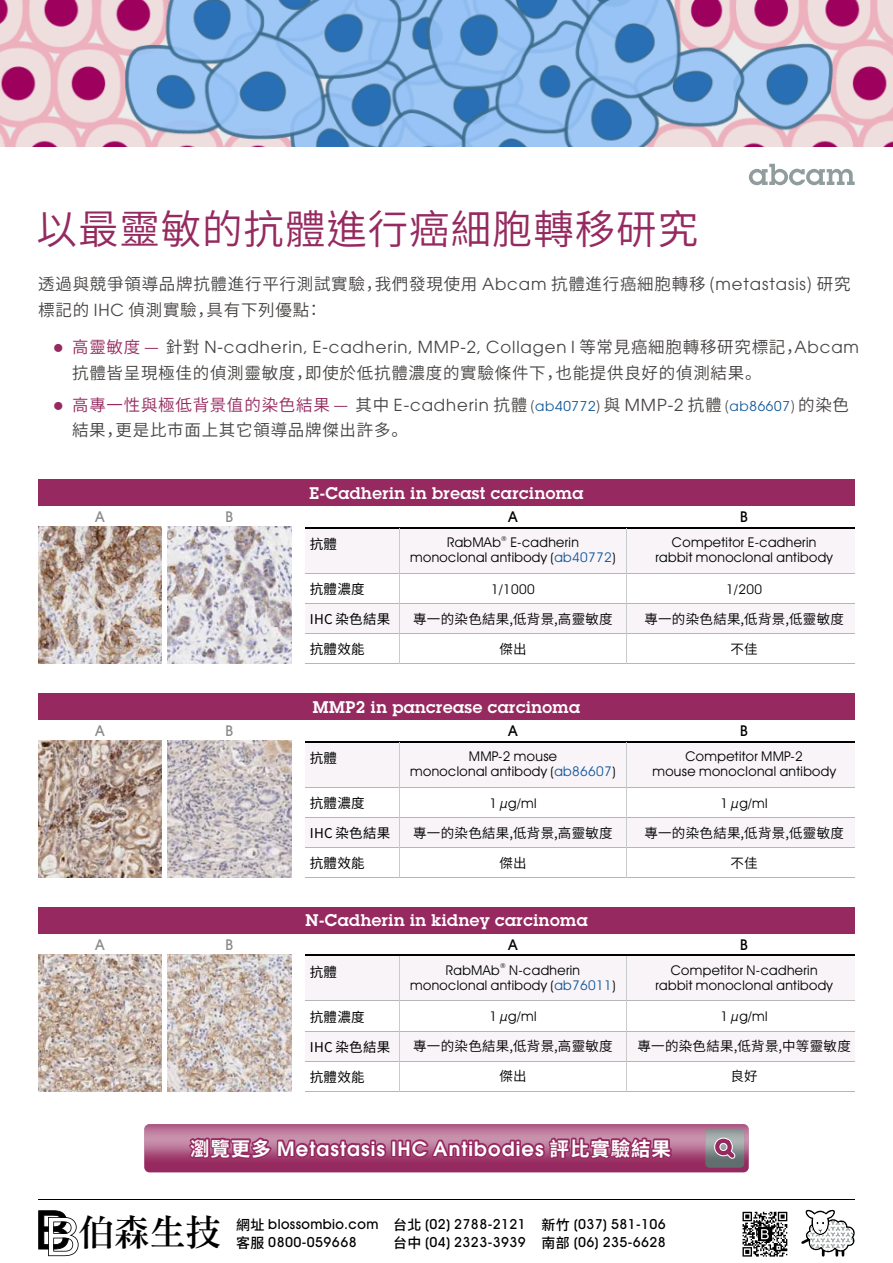
<style>
.page{position:relative;width:893px;height:1263px;background:#fff}
.page>*{position:absolute;margin:0;border:0;box-sizing:border-box;transform-origin:0 0}
.t1{font:40.5px "Source Han Sans TW";letter-spacing:.02em;color:#962a60}
.t2{font:36.6px "DF Li Song Md HK BF";color:#000}
.t3{font:600 19.5px "Avant Garde";letter-spacing:.055em;color:#fefefe}
.t4{font:16.5px/26.5px "Gen Shin Gothic P Normal";letter-spacing:.045em;color:#474443}
.t5{font:600 16.5px "Lubalin Graph Std";letter-spacing:.03em;color:#fefefe}
.t6{font:16.5px "Avant Garde";letter-spacing:.055em;color:#474443}
.t7{font:500 15px "Avant Garde IT Cby BT";color:#000}
.t8{font:500 15px "Avant Garde IT Cby BT";color:#8b8b8c}
.t9{font:500 13.95px/18.1px "Avant Garde IT Cby BT";letter-spacing:.03em;color:#000}
.t10{font:13.5px/15px "Avant Garde IT Cby BT";letter-spacing:.03em;color:#000;text-align:center}
.t11{font:13.5px "Source Han Sans TW";letter-spacing:.02em;color:#000}
.t12{font:13.5px "Source Han Sans TW";letter-spacing:.02em;color:#000}
.t13{font:6.75px "Avant Garde IT Cby BT";color:#000}
.s1{font-family:"Avant Garde"}
.s2{color:#962a60}
.s3{font-family:"Gen Shin Gothic P Normal";color:#962a60}
.s4{font-family:"Gen Shin Gothic P Normal"}
.s5{font-family:"Source Han Sans TW";color:#962a60}
.s6{font-size:13.5px}
.s7{font-family:"Avant Garde";font-size:13.5px;color:#0f5699}
.s8{color:#0f5699}
.s9{font-family:"Source Han Sans TW";font-weight:700}
.s10{font-family:"Source Han Sans TW"}
</style>
<div class="page">
<div style="left:305px;top:603px;width:550px;height:30px;background:#f8f4f8"></div>
<div style="left:305px;top:817px;width:550px;height:30px;background:#f8f4f8"></div>
<div style="left:305px;top:1031px;width:550px;height:30px;background:#f8f4f8"></div>
<div style="left:305px;top:528px;width:550px;height:45px;background:#f8f4f8"></div>
<div style="left:305px;top:742px;width:550px;height:45px;background:#f8f4f8"></div>
<div style="left:305px;top:956px;width:550px;height:45px;background:#f8f4f8"></div>
<img style="left:0;top:0;width:893px;height:146px">
<svg style="left:749px;top:164px;width:106px;height:21px"></svg>
<hr style="left:38px;top:1199px;width:817px;height:1px;background:#000">
<svg style="left:38px;top:1210px;width:41px;height:46px"></svg>
<svg style="left:801px;top:1209px;width:54px;height:48px"></svg>
<svg style="left:742px;top:1212px;width:45px;height:44px"></svg>
<hr style="left:305px;top:527px;width:550px;height:1px;background:#000">
<hr style="left:305px;top:741px;width:550px;height:1px;background:#000">
<hr style="left:305px;top:954px;width:550px;height:2px;background:#000">
<hr style="left:305px;top:573px;width:550px;height:1px;background:#b6b6b7">
<hr style="left:305px;top:787px;width:550px;height:1px;background:#b6b6b7">
<hr style="left:305px;top:1001px;width:550px;height:1px;background:#b6b6b7">
<hr style="left:305px;top:603px;width:550px;height:1px;background:#b6b6b7">
<hr style="left:305px;top:817px;width:550px;height:1px;background:#b6b6b7">
<hr style="left:305px;top:1031px;width:550px;height:1px;background:#b6b6b7">
<hr style="left:305px;top:633px;width:550px;height:1px;background:#b6b6b7">
<hr style="left:305px;top:847px;width:550px;height:1px;background:#b6b6b7">
<hr style="left:305px;top:1061px;width:550px;height:1px;background:#b6b6b7">
<hr style="left:305px;top:663px;width:550px;height:1px;background:#b6b6b7">
<hr style="left:305px;top:877px;width:550px;height:1px;background:#b6b6b7">
<hr style="left:305px;top:1091px;width:550px;height:1px;background:#b6b6b7">
<hr style="left:399px;top:528px;width:1px;height:136px;background:#c9caca">
<hr style="left:399px;top:742px;width:1px;height:135px;background:#c9caca">
<hr style="left:399px;top:956px;width:1px;height:135px;background:#c9caca">
<hr style="left:627px;top:528px;width:1px;height:136px;background:#c9caca">
<hr style="left:627px;top:742px;width:1px;height:135px;background:#c9caca">
<hr style="left:627px;top:956px;width:1px;height:135px;background:#c9caca">
<img style="left:38px;top:526px;width:124px;height:138px">
<img style="left:38px;top:740px;width:124px;height:137px">
<img style="left:38px;top:954px;width:124px;height:137px">
<img style="left:168px;top:526px;width:123px;height:138px">
<img style="left:168px;top:740px;width:123px;height:137px">
<img style="left:168px;top:954px;width:123px;height:137px">
<div style="left:38px;top:480px;width:817px;height:26px;background:#962a60"></div>
<div style="left:38px;top:693px;width:817px;height:27px;background:#962a60"></div>
<div style="left:38px;top:907px;width:817px;height:26px;background:#962a60"></div>
<div style="left:144px;top:1124px;width:605px;height:48px;background:#962a60;border-radius:5px"></div>
<img style="left:144px;top:1124px;width:605px;height:41px">
<div style="left:705px;top:1129px;width:39px;height:39px;background:#616e6e;border-radius:4px"></div>
<img style="left:705px;top:1129px;width:39px;height:32px">
<svg style="left:708px;top:1131px;width:33px;height:30px"></svg>
<h1 class="t1" style="left:37px;top:209px;width:663px">以最靈敏的抗體進⾏癌細胞轉移研究</h1>
<p class="t4" style="left:38px;top:271px;width:814px">透過與競爭領導品牌抗體進行平行測試實驗，我們發現使用 <span class="s1">Abcam</span> 抗體進行癌細胞轉移 (<span class="s1">metastasis</span>) 研究標記的 <span class="s1">IHC</span> 偵測實驗，具有下列優點：</p>
<p class="t6" style="left:53px;top:341px;width:807px"><span class="s2">●</span> <span class="s3">高靈敏度 —</span> <span class="s4">針對</span> N-cadherin, E-cadherin, MMP-2, Collagen I <span class="s4">等常見癌細胞轉移研究標記，</span>Abcam</p>
<p class="t4" style="left:72px;top:359px;width:683px">抗體皆呈現極佳的偵測靈敏度，即使於低抗體濃度的實驗條件下，也能提供良好的偵測結果。</p>
<p class="t4" style="left:72px;top:392px;width:778px;line-height:25.3px;text-indent:-19px"><span class="s2">● 高專一性與極低背景</span><span class="s5">值</span><span class="s2">的染色結果 —</span> 其中 <span class="s1">E-cadherin</span> 抗體 <span class="s6">(</span><span class="s7">ab40772</span><span class="s6">)</span> 與 <span class="s1">MMP-2</span> 抗體 <span class="s6">(</span><span class="s7">ab86607</span><span class="s6">)</span> 的染色結果，更是比市面上其它領導品牌傑出許多。</p>
<p class="t5" style="left:310px;top:487px;width:275px">E-Cadherin in breast carcinoma</p>
<p class="t8" style="left:95px;top:511px;width:11px">A</p>
<p class="t8" style="left:225px;top:511px;width:9px">B</p>
<p class="t7" style="left:508px;top:511px;width:11px">A</p>
<p class="t7" style="left:740px;top:511px;width:9px">B</p>
<p class="t12" style="left:310px;top:537px;width:29px">抗體</p>
<p class="t12" style="left:310px;top:582px;width:56px">抗體濃度</p>
<p class="t12" style="left:310px;top:612px;width:82px">IHC 染⾊結果</p>
<p class="t12" style="left:310px;top:642px;width:56px">抗體效能</p>
<p class="t13" style="left:501px;top:535px;width:7px">®</p>
<p class="t10" style="left:410px;top:536px;width:207px">RabMAb E-cadherin monoclonal antibody (<span class="s8">ab40772</span>)</p>
<p class="t10" style="left:491px;top:583px;width:45px">1/1000</p>
<p class="t11" style="left:413px;top:612px;width:201px">專⼀的染⾊結果,低背景,⾼靈敏度</p>
<p class="t11" style="left:499px;top:642px;width:29px">傑出</p>
<p class="t10" style="left:655px;top:536px;width:179px">Competitor E-cadherin rabbit monoclonal antibody</p>
<p class="t10" style="left:726px;top:583px;width:37px">1/200</p>
<p class="t11" style="left:644px;top:612px;width:201px">專⼀的染⾊結果,低背景,低靈敏度</p>
<p class="t11" style="left:730px;top:642px;width:29px">不佳</p>
<p class="t5" style="left:313px;top:701px;width:269px">MMP2 in pancrease carcinoma</p>
<p class="t8" style="left:95px;top:725px;width:11px">A</p>
<p class="t8" style="left:225px;top:725px;width:9px">B</p>
<p class="t7" style="left:508px;top:725px;width:11px">A</p>
<p class="t7" style="left:740px;top:725px;width:9px">B</p>
<p class="t12" style="left:310px;top:751px;width:29px">抗體</p>
<p class="t12" style="left:310px;top:796px;width:56px">抗體濃度</p>
<p class="t12" style="left:310px;top:826px;width:82px">IHC 染⾊結果</p>
<p class="t12" style="left:310px;top:856px;width:56px">抗體效能</p>
<p class="t10" style="left:410px;top:750px;width:207px">MMP-2 mouse<br>monoclonal antibody (<span class="s8">ab86607</span>)</p>
<p class="t10" style="left:489px;top:796px;width:49px">1 µg/ml</p>
<p class="t11" style="left:413px;top:826px;width:201px">專⼀的染⾊結果,低背景,⾼靈敏度</p>
<p class="t11" style="left:499px;top:856px;width:29px">傑出</p>
<p class="t10" style="left:652px;top:750px;width:185px">Competitor MMP-2<br>mouse monoclonal antibody</p>
<p class="t10" style="left:721px;top:796px;width:49px">1 µg/ml</p>
<p class="t11" style="left:644px;top:826px;width:201px">專⼀的染⾊結果,低背景,低靈敏度</p>
<p class="t11" style="left:730px;top:856px;width:29px">不佳</p>
<p class="t5" style="left:305px;top:914px;width:284px">N-Cadherin in kidney carcinoma</p>
<p class="t8" style="left:95px;top:939px;width:11px">A</p>
<p class="t8" style="left:225px;top:939px;width:9px">B</p>
<p class="t7" style="left:508px;top:939px;width:11px">A</p>
<p class="t7" style="left:740px;top:939px;width:9px">B</p>
<p class="t12" style="left:310px;top:965px;width:29px">抗體</p>
<p class="t12" style="left:310px;top:1010px;width:56px">抗體濃度</p>
<p class="t12" style="left:310px;top:1040px;width:82px">IHC 染⾊結果</p>
<p class="t12" style="left:310px;top:1070px;width:56px">抗體效能</p>
<p class="t13" style="left:500px;top:963px;width:7px">®</p>
<p class="t10" style="left:410px;top:964px;width:207px">RabMAb N-cadherin monoclonal antibody (<span class="s8">ab76011</span>)</p>
<p class="t10" style="left:489px;top:1010px;width:49px">1 µg/ml</p>
<p class="t11" style="left:413px;top:1039px;width:201px">專⼀的染⾊結果,低背景,⾼靈敏度</p>
<p class="t11" style="left:499px;top:1069px;width:29px">傑出</p>
<p class="t10" style="left:655px;top:964px;width:179px">Competitor N-cadherin rabbit monoclonal antibody</p>
<p class="t10" style="left:721px;top:1010px;width:49px">1 µg/ml</p>
<p class="t11" style="left:637px;top:1039px;width:215px">專⼀的染⾊結果,低背景,中等靈敏度</p>
<p class="t11" style="left:730px;top:1069px;width:29px">良好</p>
<h3 class="t3" style="left:190px;top:1141px;width:482px"><span class="s9">瀏覽更多</span> Metastasis IHC Antibodies <span class="s9">評⽐實驗結果</span></h3>
<h2 class="t2" style="left:78px;top:1214px;width:145px">伯森生技</h2>
<p class="t9" style="left:236px;top:1216px;width:144px"><span class="s10">網址</span> blossombio.com<span class="s10">客服</span> 0800-059668</p>
<p class="t9" style="left:393px;top:1216px;width:134px"><span class="s10">台北</span> (02) 2788-2121<span class="s10">台中</span> (04) 2323-3939</p>
<p class="t9" style="left:541px;top:1216px;width:126px"><span class="s10">新⽵</span> (037) 581-106</p>
<p class="t9" style="left:541px;top:1234px;width:126px"><span class="s10">南部</span> (06) 235-6628</p>
</div>
